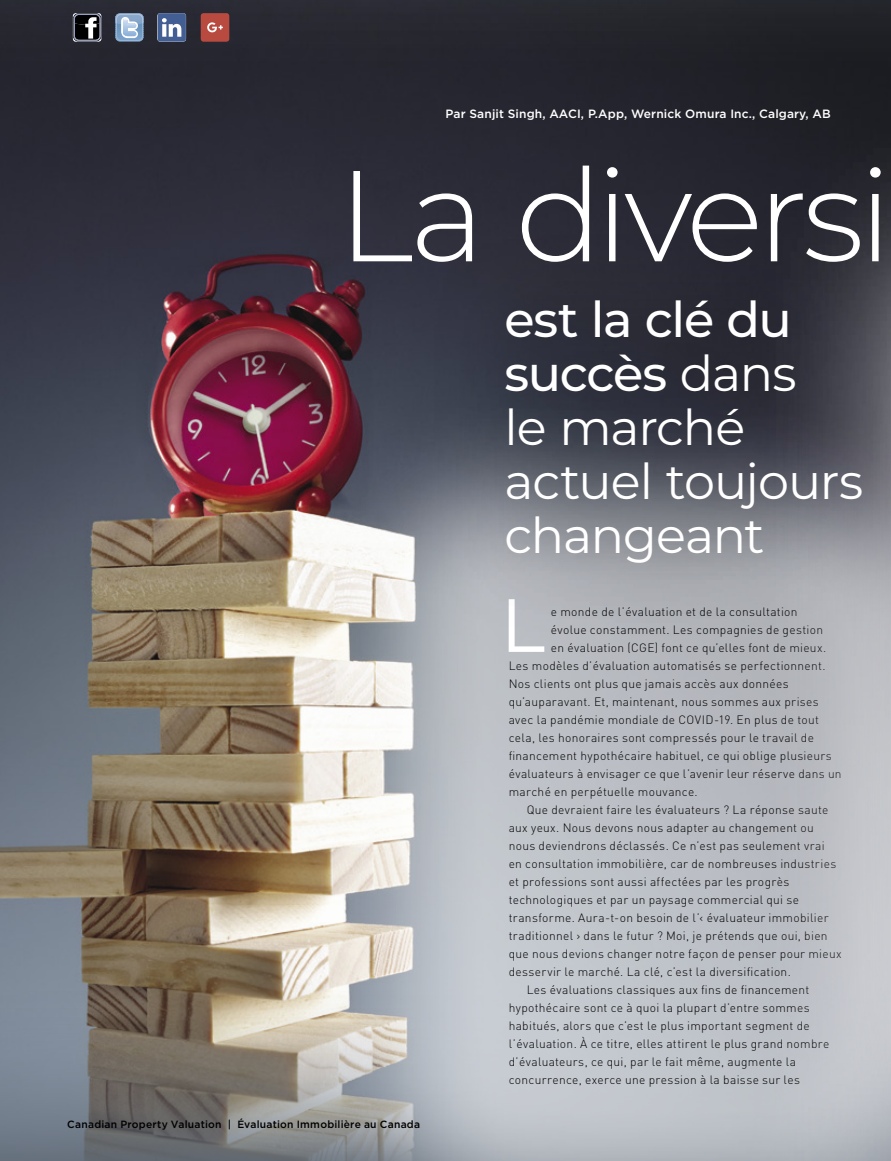
<style>
.page{position:relative;width:891px;height:1161px;background:#fff}
.page>*{position:absolute;margin:0;border:0;box-sizing:border-box;transform-origin:0 0}
.t1{font:300 129px "Montserrat";letter-spacing:-.045em;color:#fff}
.t2{font:75.3px "Gotham";color:#fff}
.t3{font:49.35px/54px "Montserrat";letter-spacing:-.025em;color:#fff}
.t4{font:300 12px "DIN";letter-spacing:.025em;color:#000}
.t5{font:500 12px "Gotham";letter-spacing:.01em;color:#fff}
.t6{font:500 10.5px "Gotham";letter-spacing:.025em;color:#000}
.s1{font-weight:500}
</style>
<div class="page">
<img style="left:0;top:0;width:891px;height:1161px">
<div style="left:300px;top:394px;width:591px;height:767px;background:#fff;opacity:.6"></div>
<div style="left:433px;top:232px;width:458px;height:405px;background:#000;opacity:.84"></div>
<div style="left:753px;top:97px;width:138px;height:1064px;background:#fff;opacity:.75"></div>
<svg style="left:73px;top:13px;width:28px;height:29px"></svg>
<svg style="left:73px;top:13px;width:28px;height:28px"></svg>
<svg style="left:115px;top:13px;width:29px;height:29px"></svg>
<svg style="left:157px;top:13px;width:29px;height:29px"></svg>
<svg style="left:158px;top:13px;width:28px;height:29px"></svg>
<div style="left:201px;top:13px;width:28px;height:29px;background:#b94a3f;border-radius:3px"></div>
<svg style="left:207px;top:22px;width:16px;height:11px"></svg>
<p class="t5" style="left:446px;top:107px;width:387px">Par Sanjit Singh, AACI, P.App, Wernick Omura Inc., Calgary, AB</p>
<h1 class="t1" style="left:338px;top:128px;width:556px">La diversi</h1>
<h3 class="t3" style="left:504px;top:291px;width:360px"><span class="s1">est la clé du succès</span> dans<br>le marché actuel toujours changeant</h3>
<p class="t6" style="left:67px;top:1118px;width:355px">Canadian Property Valuation | Évaluation Immobilière au Canada</p>
<h2 class="t2" style="left:501px;top:584px;width:48px">L</h2>
<p class="t4" style="left:551px;top:604px;width:248px">e monde de l’évaluation et de la consultation</p>
<p class="t4" style="left:551px;top:622px;width:274px">évolue constamment. Les compagnies de gestion</p>
<p class="t4" style="left:551px;top:640px;width:277px">en évaluation (CGE) font ce qu’elles font de mieux.</p>
<p class="t4" style="left:509px;top:658px;width:318px">Les modèles d’évaluation automatisés se perfectionnent.</p>
<p class="t4" style="left:509px;top:676px;width:282px">Nos clients ont plus que jamais accès aux données</p>
<p class="t4" style="left:509px;top:694px;width:312px">qu’auparavant. Et, maintenant, nous sommes aux prises</p>
<p class="t4" style="left:509px;top:712px;width:312px">avec la pandémie mondiale de COVID-19. En plus de tout</p>
<p class="t4" style="left:509px;top:730px;width:307px">cela, les honoraires sont compressés pour le travail de</p>
<p class="t4" style="left:509px;top:748px;width:325px">financement hypothécaire habituel, ce qui oblige plusieurs</p>
<p class="t4" style="left:509px;top:766px;width:335px">évaluateurs à envisager ce que l’avenir leur réserve dans un</p>
<p class="t4" style="left:509px;top:784px;width:191px">marché en perpétuelle mouvance.</p>
<p class="t4" style="left:527px;top:802px;width:303px">Que devraient faire les évaluateurs ? La réponse saute</p>
<p class="t4" style="left:509px;top:820px;width:307px">aux yeux. Nous devons nous adapter au changement ou</p>
<p class="t4" style="left:509px;top:838px;width:318px">nous deviendrons déclassés. Ce n’est pas seulement vrai</p>
<p class="t4" style="left:509px;top:856px;width:329px">en consultation immobilière, car de nombreuses industries</p>
<p class="t4" style="left:509px;top:874px;width:282px">et professions sont aussi affectées par les progrès</p>
<p class="t4" style="left:509px;top:892px;width:292px">technologiques et par un paysage commercial qui se</p>
<p class="t4" style="left:509px;top:910px;width:322px">transforme. Aura-t-on besoin de l’‹ évaluateur immobilier</p>
<p class="t4" style="left:509px;top:928px;width:320px">traditionnel › dans le futur ? Moi, je prétends que oui, bien</p>
<p class="t4" style="left:509px;top:946px;width:335px">que nous devions changer notre façon de penser pour mieux</p>
<p class="t4" style="left:509px;top:964px;width:284px">desservir le marché. La clé, c’est la diversification.</p>
<p class="t4" style="left:527px;top:982px;width:284px">Les évaluations classiques aux fins de financement</p>
<p class="t4" style="left:509px;top:1000px;width:303px">hypothécaire sont ce à quoi la plupart d’entre sommes</p>
<p class="t4" style="left:509px;top:1018px;width:303px">habitués, alors que c’est le plus important segment de</p>
<p class="t4" style="left:509px;top:1036px;width:322px">l’évaluation. À ce titre, elles attirent le plus grand nombre</p>
<p class="t4" style="left:509px;top:1054px;width:289px">d’évaluateurs, ce qui, par le fait même, augmente la</p>
<p class="t4" style="left:509px;top:1072px;width:293px">concurrence, exerce une pression à la baisse sur les</p>
</div>
